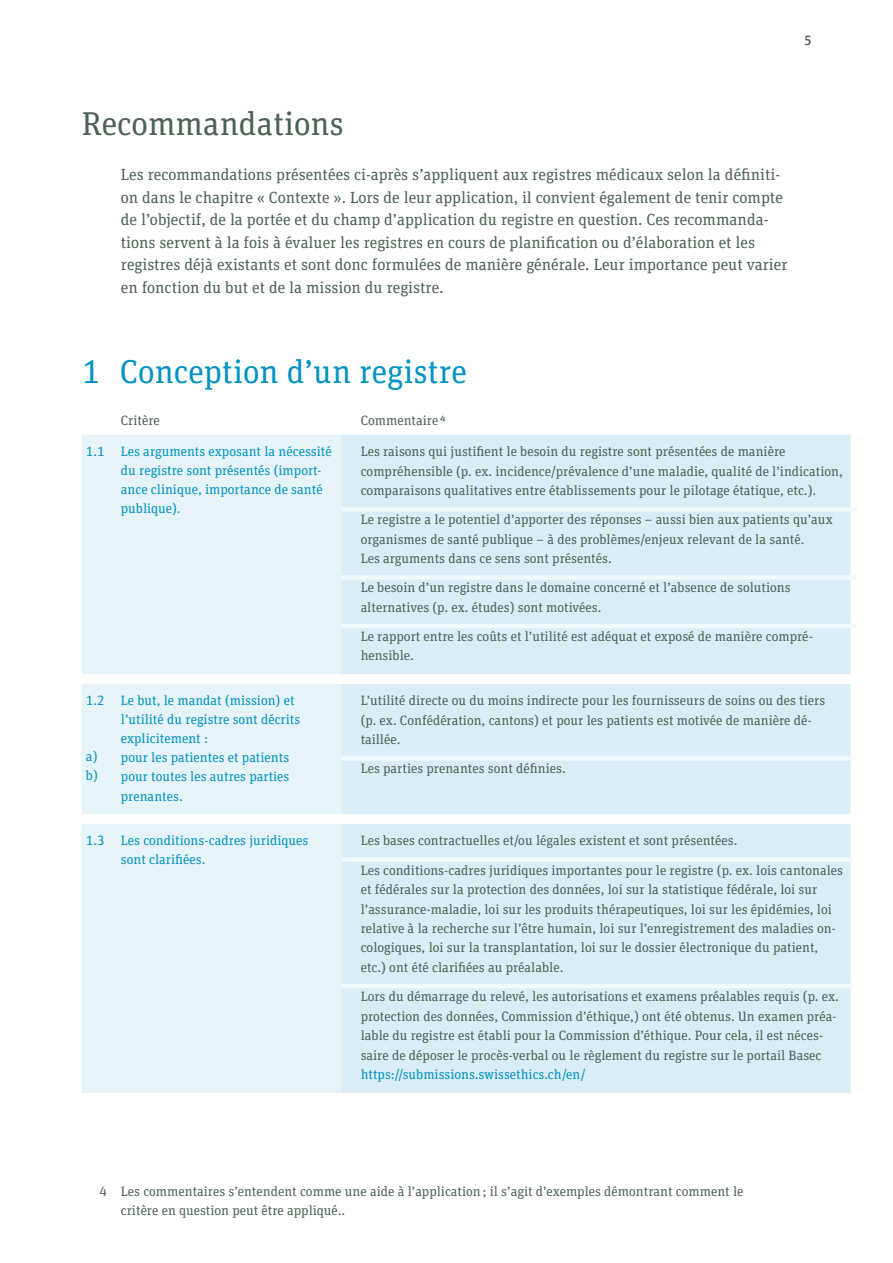
<style>
.page{position:relative;width:893px;height:1263px;background:#fff}
.page>*{position:absolute;margin:0;border:0;box-sizing:border-box;transform-origin:0 0}
.t1{font:33px "Unit Slab OT";color:#0093c1}
.t2{font:33px "Unit Slab OT";color:#4b6254}
.t3{font:16.2px/22.5px "Unit Slab OT";color:#4b6254}
.t4{font:13.5px/19.5px "Unit Slab OT";color:#4b6254}
.t5{font:13.5px/19.2px "Unit Slab OT";color:#0093c1}
.t6{font:500 13.5px "Unit Slab OT";color:#4b6254}
</style>
<div class="page">
<div style="left:82px;top:435px;width:259px;height:239px;background:#e6f3f9"></div>
<div style="left:341px;top:435px;width:509px;height:239px;background:#daecf6"></div>
<svg style="left:82px;top:684px;width:768px;height:409px;fill:#daecf6"></svg>
<div style="left:341px;top:507px;width:516px;height:5px;background:#f2f9fc"></div>
<div style="left:341px;top:575px;width:516px;height:5px;background:#f2f9fc"></div>
<hr style="left:341px;top:624px;width:516px;height:4px;background:#f2f9fc">
<div style="left:341px;top:756px;width:512px;height:5px;background:#f2f9fc"></div>
<div style="left:341px;top:857px;width:512px;height:5px;background:#f2f9fc"></div>
<hr style="left:341px;top:984px;width:512px;height:4px;background:#f2f9fc">
<p class="t6" style="left:804px;top:32px;width:8px">5</p>
<h1 class="t2" style="left:82px;top:103px;width:264px">Recommandations</h1>
<p class="t3" style="left:121px;top:163px;width:668px">Les recommandations présentées ci-après s’appliquent aux registres médicaux selon la définiti&shy;on dans le chapitre « Contexte ». Lors de leur application, il convient également de tenir compte de l’objectif, de la portée et du champ d’application du registre en question. Ces recommanda&shy;tions servent à la fois à évaluer les registres en cours de planification ou d’élaboration et les registres déjà existants et sont donc formulées de manière générale. Leur importance peut varier en fonction du but et de la mission du registre.</p>
<h1 class="t1" style="left:82px;top:350px;width:387px">1 Conception d’un registre</h1>
<p class="t4" style="left:121px;top:410px;width:41px">Critère</p>
<p class="t4" style="left:361px;top:410px;width:86px">Commentaire 4</p>
<p class="t5" style="left:121px;top:442px;width:212px;text-indent:-35px">1.1 Les arguments exposant la nécessité du registre sont présentés (import&shy;ance clinique, importance de santé publique).</p>
<p class="t4" style="left:361px;top:442px;width:484px">Les raisons qui justifient le besoin du registre sont présentées de manière compréhensible (p. ex. incidence/prévalence d’une maladie, qualité de l’indication, comparaisons qualitatives entre établissements pour le pilotage étatique, etc.).</p>
<p class="t4" style="left:361px;top:510px;width:474px">Le registre a le potentiel d’apporter des réponses – aussi bien aux patients qu’aux organismes de santé publique – à des problèmes/enjeux relevant de la santé.<br>Les arguments dans ce sens sont présentés.</p>
<p class="t4" style="left:361px;top:578px;width:431px">Le besoin d’un registre dans le domaine concerné et l’absence de solutions alternatives (p. ex. études) sont motivées.</p>
<p class="t4" style="left:361px;top:626px;width:452px">Le rapport entre les coûts et l’utilité est adéquat et exposé de manière compré&shy;hensible.</p>
<p class="t5" style="left:86px;top:690px;width:20px">1.2</p>
<p class="t5" style="left:121px;top:690px;width:181px">Le but, le mandat (mission) et l’utilité du registre sont décrits explicitement :<br>pour les patientes et patients pour toutes les autres parties prenantes.</p>
<p class="t4" style="left:361px;top:691px;width:466px">L’utilité directe ou du moins indirecte pour les fournisseurs de soins ou des tiers (p. ex. Confédération, cantons) et pour les patients est motivée de manière dé&shy;taillée.</p>
<p class="t5" style="left:86px;top:747px;width:13px;line-height:18.8px">a) b)</p>
<p class="t4" style="left:361px;top:759px;width:207px">Les parties prenantes sont définies.</p>
<p class="t5" style="left:121px;top:831px;width:189px;text-indent:-35px">1.3 Les conditions-cadres juridiques sont clarifiées.</p>
<p class="t4" style="left:361px;top:826px;width:484px;line-height:29.1px">Les bases contractuelles et/ou légales existent et sont présentées.<br>Les conditions-cadres juridiques importantes pour le registre (p. ex. lois cantonales</p>
<p class="t4" style="left:361px;top:879px;width:476px">et fédérales sur la protection des données, loi sur la statistique fédérale, loi sur l’assurance-maladie, loi sur les produits thérapeutiques, loi sur les épidémies, loi relative à la recherche sur l’être humain, loi sur l’enregistrement des maladies on&shy;cologiques, loi sur la transplantation, loi sur le dossier électronique du patient, etc.) ont été clarifiées au préalable.</p>
<p class="t4" style="left:361px;top:986px;width:480px">Lors du démarrage du relevé, les autorisations et examens préalables requis (p. ex. protection des données, Commission d’éthique,) ont été obtenus. Un examen préa&shy;lable du registre est établi pour la Commission d’éthique. Pour cela, il est néces&shy;saire de déposer le procès-verbal ou le règlement du registre sur le portail Basec</p>
<p class="t5" style="left:361px;top:1065px;width:227px">https://submissions.swissethics.ch/en/</p>
<p class="t4" style="left:121px;top:1182px;width:624px;line-height:18.8px;text-indent:-21px">4 Les commentaires s’entendent comme une aide à l’application; il s’agit d’exemples démontrant comment le critère en question peut être appliqué..</p>
</div>
